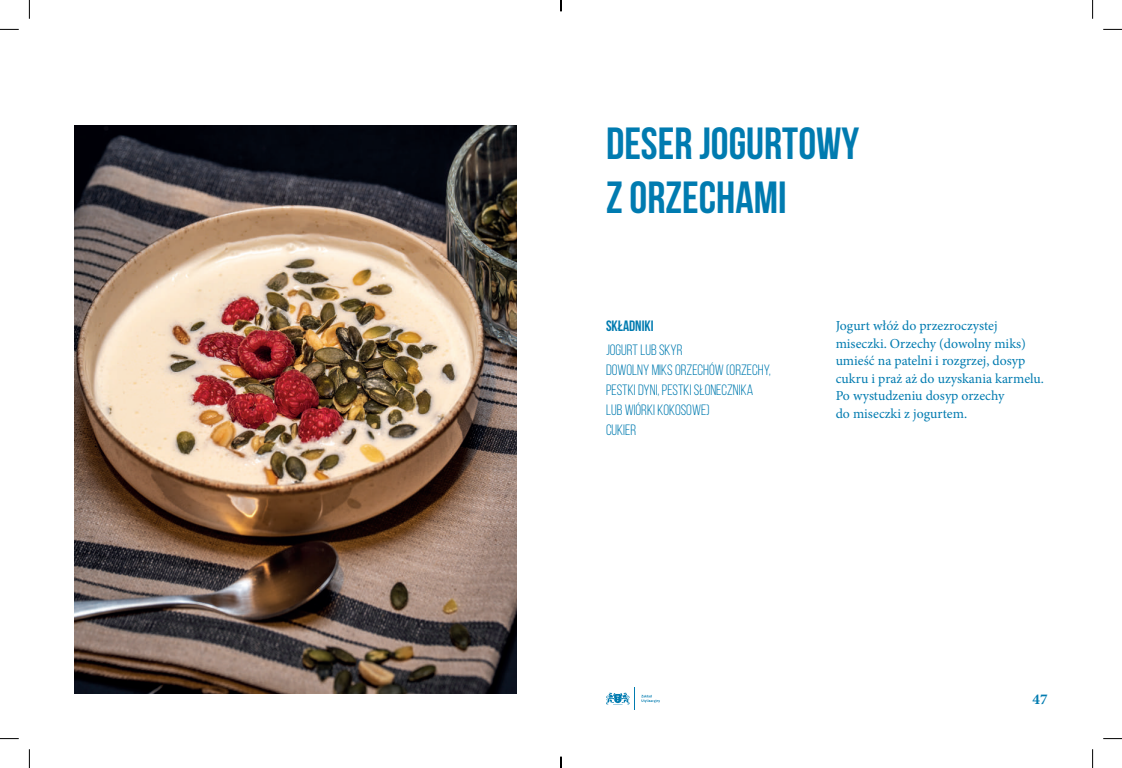
<style>
.page{position:relative;width:1122px;height:768px;background:#fff}
.page>*{position:absolute;margin:0;border:0;box-sizing:border-box;transform-origin:0 0}
.t1{font:700 45px/54px "Bebas Neue";color:#007bb0}
.t2{font:15px/20px "Bebas Neue";color:#007bb0}
.t3{font:15px "Bebas Neue";color:#007bb0}
.t4{font:700 15px "Minion Pro";color:#007bb0}
.t5{font:13.75px/17.5px "Minion Pro";color:#007bb0}
</style>
<div class="page">
<svg style="left:606px;top:687px;width:54px;height:22px"></svg>
<img style="left:74px;top:125px;width:443px;height:568px">
<svg style="left:0;top:29px;width:19px;height:1px"></svg>
<svg style="left:1103px;top:29px;width:19px;height:1px"></svg>
<svg style="left:0;top:738px;width:19px;height:1px"></svg>
<svg style="left:1103px;top:738px;width:19px;height:1px"></svg>
<svg style="left:29px;top:0;width:1px;height:19px"></svg>
<svg style="left:29px;top:749px;width:1px;height:18px"></svg>
<svg style="left:1092px;top:0;width:1px;height:19px"></svg>
<svg style="left:1092px;top:749px;width:1px;height:18px"></svg>
<svg style="left:560px;top:0;width:2px;height:11px"></svg>
<svg style="left:560px;top:756px;width:2px;height:11px"></svg>
<h1 class="t1" style="left:606px;top:116px;width:255px">DESER JOGURTOWY<br>Z ORZECHAMI</h1>
<p class="t3" style="left:606px;top:318px;width:49px">Składniki</p>
<p class="t2" style="left:606px;top:339px;width:166px">JOGURT LUB SKYR<br>DOWOLNY MIKS ORZECHÓW (ORZECHY,<br>PESTKI DYNI, PESTKI SŁONECZNIKA<br>LUB WIÓRKI KOKOSOWE)<br>CUKIER</p>
<p class="t5" style="left:835px;top:317px;width:210px">Jogurt włóż do przezroczystej miseczki. Orzechy (dowolny miks) umieść na patelni i rozgrzej, dosyp cukru i praż aż do uzyskania karmelu.<br>Po wystudzeniu dosyp orzechy<br>do miseczki z jogurtem.</p>
<p class="t4" style="left:1032px;top:689px;width:16px">47</p>
</div>
